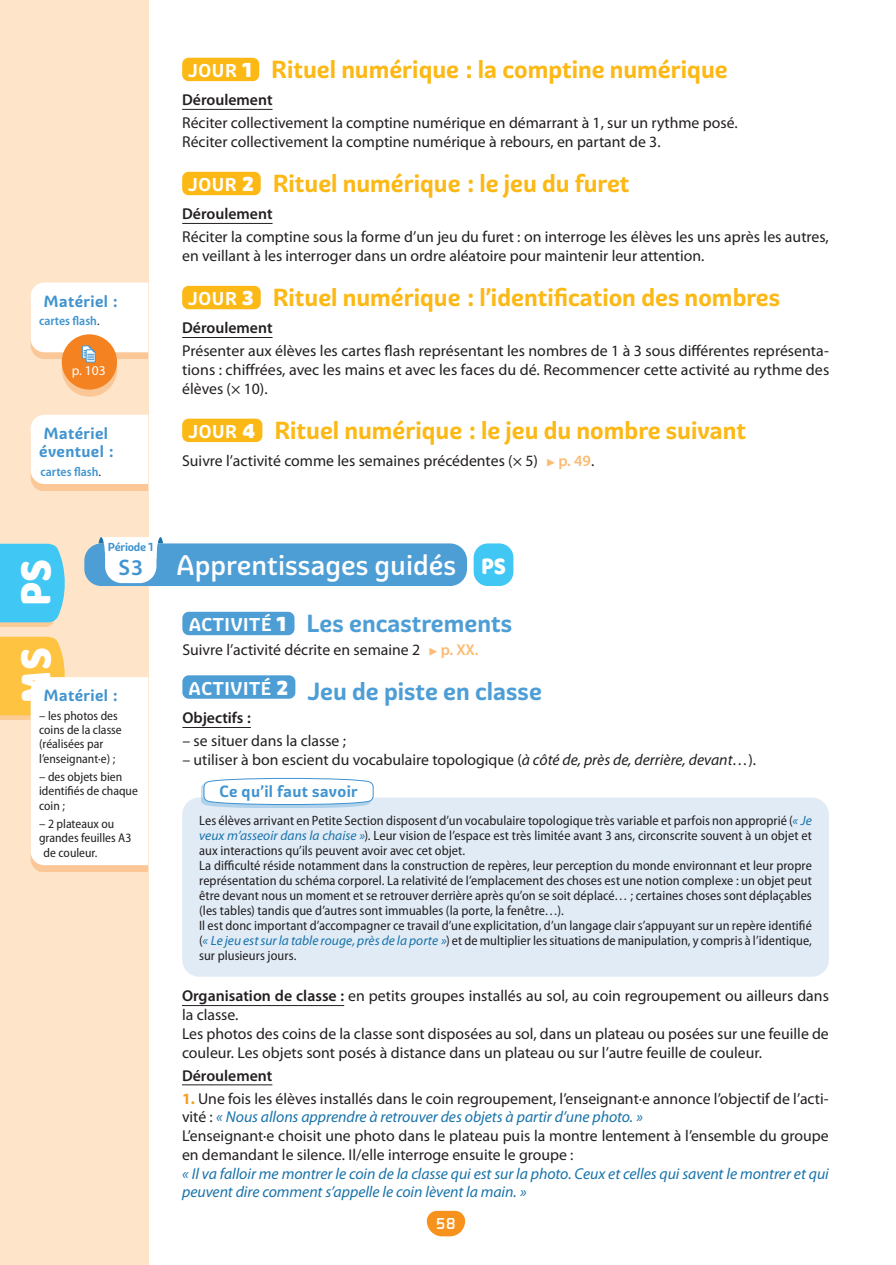
<style>
.page{position:relative;width:896px;height:1265px;background:#fff}
.page>*{position:absolute;margin:0;border:0;box-sizing:border-box;transform-origin:0 0}
.t1{font:46.95px "Baloo";color:#fff;scale:.88 1}
.t2{font:500 27.6px "Graviola";color:#fff}
.t3{font:25.05px "Baloo";color:#fff;scale:.88 1}
.t4{font:700 24px "Graviola";color:#fcb814}
.t5{font:700 24px "Graviola";color:#4e9ed6}
.t6{font:600 22.5px "Myriad Pro";color:#4194d0}
.t7{font:15.75px/18.8px "Myriad Pro";color:#231f20}
.t8{font:italic 15.75px/18.8px "Myriad Pro";letter-spacing:-.005em;color:#1973aa}
.t9{font:600 15.75px "Myriad Pro";color:#231f20}
.t10{font:700 15.75px/18px "Graviola";letter-spacing:.025em;color:#4194d0}
.t11{font:600 15px "Exo";color:#fff}
.t12{font:semi-condensed 13.5px/15px "Myriad Pro";letter-spacing:.005em;color:#231f20}
.t13{font:13.5px "Myriad Pro";color:#fff}
.t14{font:semi-condensed 12.75px/14.2px "Myriad Pro";color:#231f20}
.t15{font:600 semi-condensed 12.75px "Myriad Pro";color:#4194d0}
.t16{font:700 11.25px "Graviola";letter-spacing:-.02em;color:#4194d0}
.s1{font-weight:400;color:#231f20}
.s2{font-size:18px;color:#fff}
.s3{font-weight:900;font-size:19.5px;color:#fff}
.s4{color:#fcbb74}
.s5{font-weight:600;color:#fcbb74}
.s6{font-style:italic}
.s7{font-style:italic;font-stretch:normal;color:#1973aa}
.s8{font-weight:600}
.s9{font-weight:700;color:#f89c1c}
.s10{font-style:italic;color:#1973aa}
</style>
<div class="page">
<svg style="left:427px;top:1210px;width:38px;height:26px"></svg>
<div style="left:0;top:0;width:148px;height:1265px;background:#fee5ca"></div>
<div style="left:31px;top:421px;width:117px;height:70px;background:#fbc797"></div>
<div style="left:31px;top:415px;width:117px;height:69px;background:#fff"></div>
<hr style="left:182px;top:109px;width:90px;height:1px;background:#231f20">
<hr style="left:182px;top:223px;width:90px;height:1px;background:#231f20">
<hr style="left:182px;top:337px;width:90px;height:1px;background:#231f20">
<div style="left:182px;top:58px;width:77px;height:23px;background:#fcb814;border-radius:6px"></div>
<div style="left:182px;top:172px;width:79px;height:23px;background:#fcb814;border-radius:6px"></div>
<div style="left:182px;top:286px;width:79px;height:23px;background:#fcb814;border-radius:6px"></div>
<div style="left:182px;top:419px;width:80px;height:23px;background:#fcb814;border-radius:6px"></div>
<div style="left:31px;top:289px;width:117px;height:107px;background:#f58220;opacity:.3"></div>
<div style="left:62px;top:334px;width:55px;height:55px;background:#f58220;border-radius:50%"></div>
<svg style="left:31px;top:282px;width:117px;height:81px;background:#fbecde"></svg>
<div style="left:84px;top:543px;width:383px;height:43px;background:#4e9ed6;border-radius:17px"></div>
<svg style="left:98px;top:537px;width:65px;height:46px"></svg>
<div style="left:473px;top:543px;width:40px;height:43px;background:#40c7f4;border-radius:14px"></div>
<div style="left:0;top:548px;width:60px;height:79px;background:#f7931d;opacity:.3"></div>
<div style="left:0;top:544px;width:65px;height:78px;background:#40c7f4"></div>
<hr style="left:182px;top:727px;width:69px;height:1px;background:#231f20">
<div style="left:182px;top:612px;width:112px;height:23px;background:#4e9ed6;border-radius:6px"></div>
<div style="left:182px;top:675px;width:113px;height:24px;background:#4e9ed6;border-radius:6px"></div>
<div style="left:182px;top:797px;width:646px;height:179px;background:#e0ebf6;border-radius:17px"></div>
<svg style="left:203px;top:777px;width:171px;height:30px"></svg>
<hr style="left:182px;top:1005px;width:162px;height:1px;background:#231f20">
<hr style="left:182px;top:1084px;width:90px;height:1px;background:#231f20">
<div style="left:31px;top:684px;width:117px;height:188px;background:#f58220;opacity:.3"></div>
<svg style="left:0;top:637px;width:148px;height:228px"></svg>
<p class="t10" style="left:44px;top:292px;width:75px">Matériel :</p>
<p class="t15" style="left:39px;top:314px;width:62px">cartes flash<span class="s1">.</span></p>
<p class="t13" style="left:72px;top:363px;width:35px">p. 103</p>
<p class="t10" style="left:39px;top:424px;width:76px">Matériel éventuel :</p>
<p class="t15" style="left:41px;top:464px;width:62px">cartes flash<span class="s1">.</span></p>
<h3 class="t4" style="left:188px;top:54px;width:541px"><span class="s2">JOUR</span> <span class="s3">1</span> Rituel numérique : la comptine numérique</h3>
<p class="t9" style="left:182px;top:91px;width:92px">Déroulement</p>
<p class="t7" style="left:182px;top:114px;width:557px">Réciter collectivement la comptine numérique en démarrant à 1, sur un rythme posé.<br>Réciter collectivement la comptine numérique à rebours, en partant de 3.</p>
<h3 class="t4" style="left:188px;top:168px;width:443px"><span class="s2">JOUR</span> <span class="s3">2</span> Rituel numérique : le jeu du furet</h3>
<p class="t9" style="left:182px;top:205px;width:92px">Déroulement</p>
<p class="t7" style="left:182px;top:228px;width:648px">Réciter la comptine sous la forme d’un jeu du furet : on interroge les élèves les uns après les autres, en veillant à les interroger dans un ordre aléatoire pour maintenir leur attention.</p>
<h3 class="t4" style="left:188px;top:282px;width:593px"><span class="s2">JOUR</span> <span class="s3">3</span> Rituel numérique : l’identification des nombres</h3>
<p class="t9" style="left:182px;top:319px;width:92px">Déroulement</p>
<p class="t7" style="left:182px;top:342px;width:648px;text-align:justify">Présenter aux élèves les cartes flash représentant les nombres de 1 à 3 sous différentes représenta&shy;tions : chiffrées, avec les mains et avec les faces du dé. Recommencer cette activité au rythme des élèves (× 10).</p>
<h3 class="t4" style="left:188px;top:415px;width:559px"><span class="s2">JOUR</span> <span class="s3">4</span> Rituel numérique : le jeu du nombre suivant</h3>
<p class="t7" style="left:182px;top:452px;width:413px">Suivre l’activité comme les semaines précédentes (× 5) <span class="s4">✓</span><span class="s5">p. 49</span>.</p>
<p class="t16" style="left:108px;top:540px;width:47px">Période 1</p>
<h3 class="t6" style="left:118px;top:554px;width:26px">S3</h3>
<h3 class="t3" style="left:481px;top:551px;width:30px">PS</h3>
<h2 class="t2" style="left:176px;top:548px;width:282px">Apprentissages guidés</h2>
<h1 class="t1" style="left:7px;top:704px;width:166px;rotate:-90deg">MS PS</h1>
<h3 class="t5" style="left:189px;top:608px;width:325px"><span class="s2">ACTIVITÉ</span> <span class="s3">1</span> Les encastrements</h3>
<p class="t7" style="left:182px;top:641px;width:298px">Suivre l’activité décrite en semaine 2 <span class="s4">✓</span><span class="s5">p. XX.</span></p>
<h3 class="t5" style="left:188px;top:676px;width:355px"><sup>ACTIVITÉ</sup> <sup>2</sup> Jeu de piste en classe</h3>
<p class="t9" style="left:182px;top:709px;width:70px">Objectifs :</p>
<p class="t7" style="left:182px;top:732px;width:165px">– se situer dans la classe ;</p>
<p class="t7" style="left:182px;top:750px;width:575px">– utiliser à bon escient du vocabulaire topologique (<span class="s6">à côté de, près de, derrière, devant…</span>).</p>
<p class="t10" style="left:44px;top:687px;width:75px">Matériel :</p>
<p class="t14" style="left:39px;top:709px;width:84px">– les photos des coins de la classe (réalisées par l’enseignant·e) ;</p>
<p class="t14" style="left:39px;top:770px;width:100px">– des objets bien identifiés de chaque coin ;</p>
<p class="t14" style="left:39px;top:817px;width:77px">– 2 plateaux ou</p>
<p class="t14" style="left:39px;top:831px;width:94px">grandes feuilles A3</p>
<p class="t14" style="left:44px;top:845px;width:55px">de couleur.</p>
<p class="t10" style="left:219px;top:782px;width:140px">Ce qu’il faut savoir</p>
<p class="t12" style="left:199px;top:813px;width:614px">Les élèves arrivant en Petite Section disposent d’un vocabulaire topologique très variable et parfois non approprié (<span class="s7">« Je veux m’asseoir dans la chaise »</span>). Leur vision de l’espace est très limitée avant 3 ans, circonscrite souvent à un objet et aux interactions qu’ils peuvent avoir avec cet objet.<br>La difficulté réside notamment dans la construction de repères, leur perception du monde environnant et leur propre représentation du schéma corporel. La relativité de l’emplacement des choses est une notion complexe : un objet peut être devant nous un moment et se retrouver derrière après qu’on se soit déplacé… ; certaines choses sont déplaçables (les tables) tandis que d’autres sont immuables (la porte, la fenêtre…).<br>Il est donc important d’accompagner ce travail d’une explicitation, d’un langage clair s’appuyant sur un repère identifié (<span class="s7">« Le jeu est sur la table rouge, près de la porte »</span>) et de multiplier les situations de manipulation, y compris à l’identique, sur plusieurs jours.</p>
<p class="t7" style="left:182px;top:987px;width:648px"><span class="s8">Organisation de classe :</span> en petits groupes installés au sol, au coin regroupement ou ailleurs dans la classe.<br>Les photos des coins de la classe sont disposées au sol, dans un plateau ou posées sur une feuille de couleur. Les objets sont posés à distance dans un plateau ou sur l’autre feuille de couleur.</p>
<p class="t9" style="left:182px;top:1066px;width:92px">Déroulement</p>
<p class="t7" style="left:182px;top:1089px;width:648px"><span class="s9">1.</span> Une fois les élèves installés dans le coin regroupement, l’enseignant·e annonce l’objectif de l’acti&shy;vité : <span class="s10">« Nous allons apprendre à retrouver des objets à partir d’une photo. »<br></span>L’enseignant·e choisit une photo dans le plateau puis la montre lentement à l’ensemble du groupe en demandant le silence. Il/elle interroge ensuite le groupe :</p>
<p class="t8" style="left:182px;top:1164px;width:648px">« Il va falloir me montrer le coin de la classe qui est sur la photo. Ceux et celles qui savent le montrer et qui peuvent dire comment s’appelle le coin lèvent la main. »</p>
<p class="t11" style="left:436px;top:1214px;width:21px">58</p>
</div>
